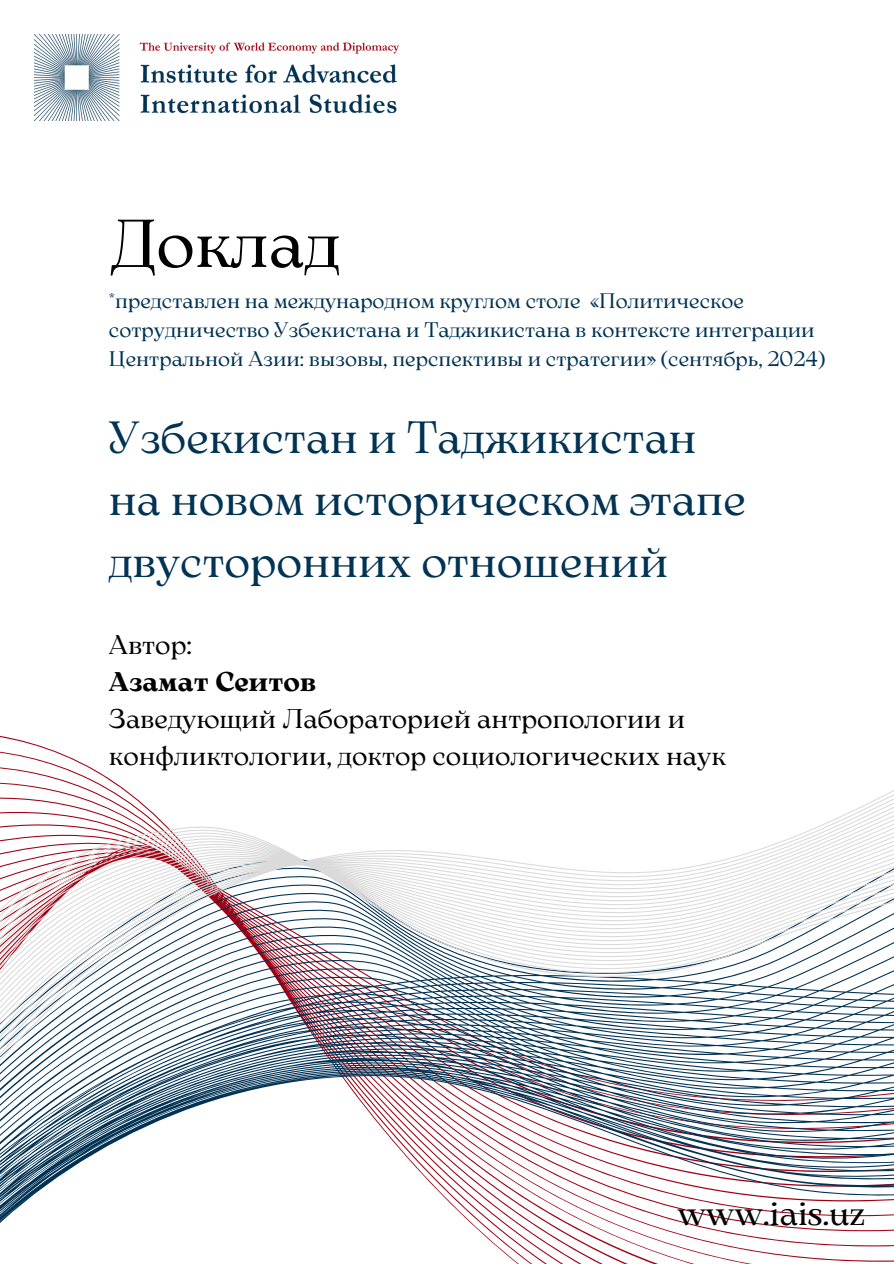
<style>
.page{position:relative;width:894px;height:1264px;background:#fff}
.page>*{position:absolute;margin:0;border:0;box-sizing:border-box;transform-origin:0 0}
.t1{font:67.5px "Arsenica Antiqua";color:#000}
.t2{font:45px/61.8px "Arsenica Antiqua";color:#003354}
.t3{font:34.5px "Arsenica Antiqua";color:#000}
.t4{font:27px/37.2px "Arsenica Antiqua";color:#000}
.t5{font:21px/29.2px "Arsenica Antiqua";color:#003354}
.s1{font-weight:700}
</style>
<div class="page">
<img style="left:34px;top:35px;width:364px;height:85px">
<svg style="left:0;top:1107px;width:893px;height:155px"></svg>
<svg style="left:0;top:736px;width:893px;height:371px"></svg>
<h4 class="t1" style="left:109px;top:218px;width:232px">Доклад</h4>
<p class="t5" style="left:109px;top:287px;width:718px">*представлен на международном круглом столе «Политическое сотрудничество Узбекистана и Таджикистана в контексте интеграции<br>Центральной Азии: вызовы, перспективы и стратегии» (сентябрь, 2024)</p>
<h1 class="t2" style="left:109px;top:410px;width:638px">Узбекистан и Таджикистан на новом историческом этапе двусторонних отношений</h1>
<p class="t4" style="left:109px;top:628px;width:618px">Автор:<br><span class="s1">Азамат Сеитов<br></span>Заведующий Лабораторией антропологии и конфликтологии, доктор социологических наук</p>
<h2 class="t3" style="left:677px;top:1200px;width:189px">www.iais.uz</h2>
</div>
